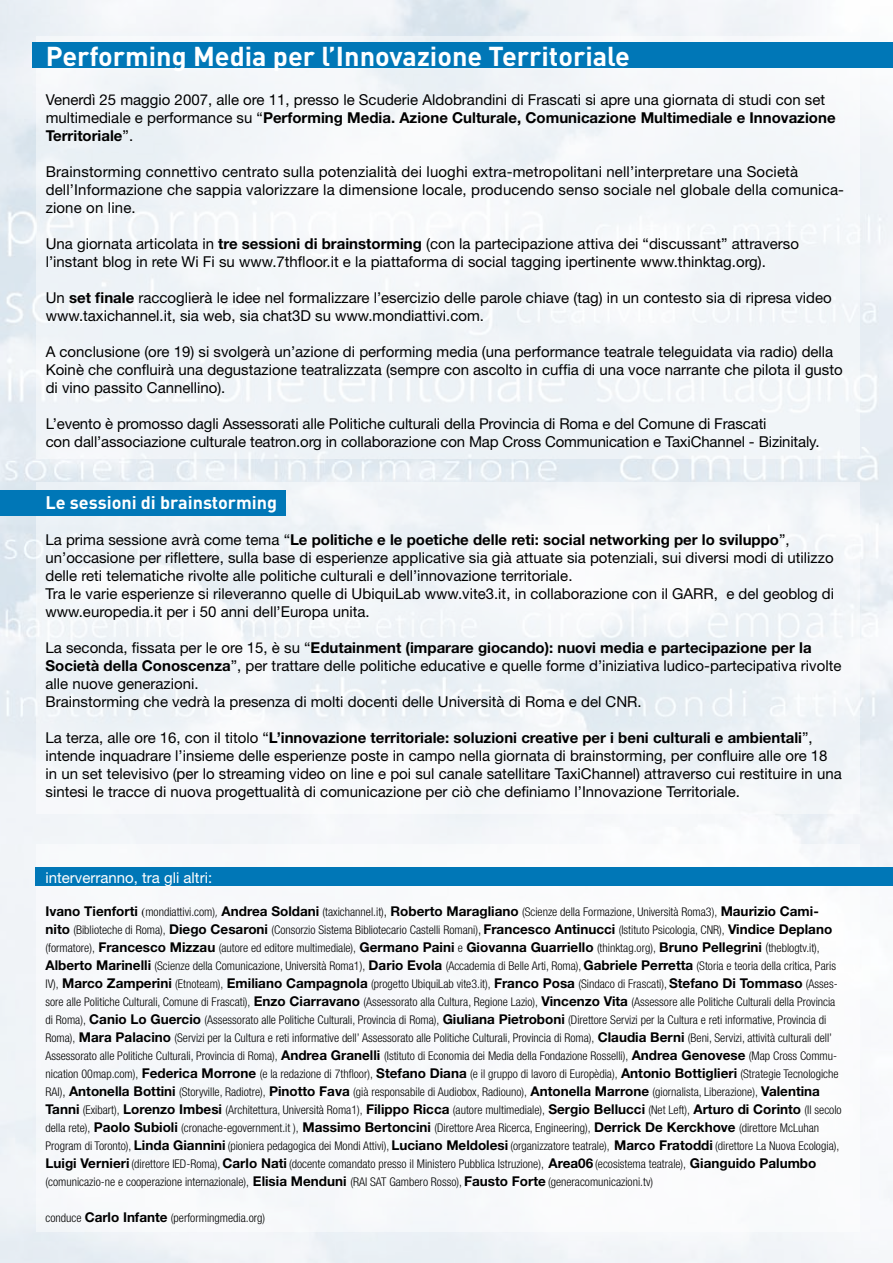
<style>
.page{position:relative;width:893px;height:1263px;background:#fff}
.page>*{position:absolute;margin:0;border:0;box-sizing:border-box;transform-origin:0 0}
.t1{font:700 27px "DIN";color:#fff}
.t2{font:700 18px "DIN";color:#fff}
.t3{font:15px/18px "Helvetica Neue";color:#000}
.t4{font:15px "Helvetica Neue";color:#fff}
.t5{font:300 condensed 12px/18px "Helvetica Neue";color:#000}
.s1{font-weight:700}
.s2{font-weight:700;font-stretch:normal;font-size:13.5px}
.s3{font-family:"Times";font-weight:400;font-stretch:normal}
.s4{font-family:"Myriad MM";font-weight:400;font-stretch:normal;font-size:13.5px}
.s5{font-size:13.5px}
</style>
<div class="page">
<img style="left:0;top:0;width:893px;height:1263px">
<div style="left:36px;top:36px;width:824px;height:422px;background:#f1f5f8"></div>
<div style="left:36px;top:482px;width:824px;height:332px;background:#f1f5f8"></div>
<div style="left:36px;top:844px;width:824px;height:388px;background:#f8fafb"></div>
<div style="left:32px;top:43px;width:861px;height:25px;background:#0077b7"></div>
<div style="left:0;top:490px;width:286px;height:26px;background:#0077b7"></div>
<div style="left:36px;top:867px;width:857px;height:19px;background:#0077b7"></div>
<h1 class="t1" style="left:46px;top:38px;width:586px">Performing Media per l’Innovazione Territoriale</h1>
<p class="t3" style="left:46px;top:91px;width:791px">Venerdì 25 maggio 2007, alle ore 11, presso le Scuderie Aldobrandini di Frascati si apre una giornata di studi con set multimediale e performance su “<span class="s1">Performing Media. Azione Culturale, Comunicazione Multimediale e Innovazione<br>Territoriale</span>”.</p>
<p class="t3" style="left:46px;top:163px;width:800px">Brainstorming connettivo centrato sulla potenzialità dei luoghi extra-metropolitani nell’interpretare una Società dell’Informazione che sappia valorizzare la dimensione locale, producendo senso sociale nel globale della comunica&shy;zione on line.</p>
<p class="t3" style="left:46px;top:235px;width:755px">Una giornata articolata in <span class="s1">tre sessioni di brainstorming</span> (con la partecipazione attiva dei “discussant” attraverso l’instant blog in rete Wi Fi su www.7thfloor.it e la piattaforma di social tagging ipertinente www.thinktag.org).</p>
<p class="t3" style="left:46px;top:289px;width:788px">Un <span class="s1">set finale</span> raccoglierà le idee nel formalizzare l’esercizio delle parole chiave (tag) in un contesto sia di ripresa video www.taxichannel.it, sia web, sia chat3D su www.mondiattivi.com.</p>
<p class="t3" style="left:46px;top:343px;width:798px">A conclusione (ore 19) si svolgerà un’azione di performing media (una performance teatrale teleguidata via radio) della<br>Koinè che confluirà una degustazione teatralizzata (sempre con ascolto in cuffia di una voce narrante che pilota il gusto di vino passito Cannellino).</p>
<p class="t3" style="left:46px;top:415px;width:775px">L’evento è promosso dagli Assessorati alle Politiche culturali della Provincia di Roma e del Comune di Frascati<br>con dall’associazione culturale teatron.org in collaborazione con Map Cross Communication e TaxiChannel - Bizinitaly.</p>
<p class="t2" style="left:46px;top:490px;width:233px">Le sessioni di brainstorming</p>
<p class="t3" style="left:46px;top:530px;width:790px">La prima sessione avrà come tema “<span class="s1">Le politiche e le poetiche delle reti: social networking per lo sviluppo</span>”, un’occasione per riflettere, sulla base di esperienze applicative sia già attuate sia potenziali, sui diversi modi di utilizzo delle reti telematiche rivolte alle politiche culturali e dell’innovazione territoriale.<br>Tra le varie esperienze si rileveranno quelle di UbiquiLab www.vite3.it, in collaborazione con il GARR, e del geoblog di www.europedia.it per i 50 anni dell’Europa unita.</p>
<p class="t3" style="left:46px;top:638px;width:797px">La seconda, fissata per le ore 15, è su “<span class="s1">Edutainment (imparare giocando): nuovi media e partecipazione per la Società della Conoscenza</span>”, per trattare delle politiche educative e quelle forme d’iniziativa ludico-partecipativa rivolte alle nuove generazioni.<br>Brainstorming che vedrà la presenza di molti docenti delle Università di Roma e del CNR.</p>
<p class="t3" style="left:46px;top:728px;width:798px">La terza, alle ore 16, con il titolo “<span class="s1">L’innovazione territoriale: soluzioni creative per i beni culturali e ambientali</span>”, intende inquadrare l’insieme delle esperienze poste in campo nella giornata di brainstorming, per confluire alle ore 18 in un set televisivo (per lo streaming video on line e poi sul canale satellitare TaxiChannel) attraverso cui restituire in una sintesi le tracce di nuova progettualità di comunicazione per ciò che definiamo l’Innovazione Territoriale.</p>
<p class="t4" style="left:46px;top:869px;width:168px">interverranno, tra gli altri:</p>
<p class="t5" style="left:46px;top:903px;width:798px"><span class="s2">Ivano Tienforti</span> <span class="s3">(</span>mondiattivi.com)<span class="s4">,</span> <span class="s2">Andrea Soldani</span> (taxichannel.it)<span class="s5">,</span> <span class="s2">Roberto Maragliano</span> (Scienze della Formazione, Università Roma3), <span class="s2">Maurizio Cami&shy;nito</span> (Biblioteche di Roma), <span class="s2">Diego Cesaroni</span> (Consorzio Sistema Bibliotecario Castelli Romani)<span class="s5">,</span> <span class="s2">Francesco Antinucci</span> (Istituto Psicologia, CNR), <span class="s2">Vindice Deplano </span>(formatore), <span class="s2">Francesco Mizzau</span> (autore ed editore multimediale), <span class="s2">Germano Paini</span> e <span class="s2">Giovanna Guarriello</span> (thinktag.org), <span class="s2">Bruno Pellegrini</span> <span class="s5">(</span>theblogtv.it), <span class="s2">Alberto Marinelli</span> (Scienze della Comunicazione, Università Roma1), <span class="s2">Dario Evola</span> (Accademia di Belle Arti, Roma), <span class="s2">Gabriele Perretta</span> (Storia e teoria della critica, Paris IV), <span class="s2">Marco Zamperini</span> (Etnoteam), <span class="s2">Emiliano Campagnola</span> (progetto UbiquiLab vite3.it), <span class="s2">Franco Posa</span> (Sindaco di Frascati), <span class="s2">Stefano Di Tommaso</span> (Asses&shy;sore alle Politiche Culturali, Comune di Frascati), <span class="s2">Enzo Ciarravano</span> (Assessorato alla Cultura, Regione Lazio), <span class="s2">Vincenzo Vita</span> (Assessore alle Politiche Culturali della Provincia di Roma), <span class="s2">Canio Lo Guercio</span> (Assessorato alle Politiche Culturali, Provincia di Roma), <span class="s2">Giuliana Pietroboni</span> (Direttore Servizi per la Cultura e reti informative, Provincia di Roma), <span class="s2">Mara Palacino</span> (Servizi per la Cultura e reti informative dell’ Assessorato alle Politiche Culturali, Provincia di Roma), <span class="s2">Claudia Berni</span> (Beni, Servizi, attività culturali dell’ Assessorato alle Politiche Culturali, Provincia di Roma), <span class="s2">Andrea Granelli</span> (Istituto di Economia dei Media della Fondazione Rosselli), <span class="s2">Andrea Genovese</span> (Map Cross Commu&shy;nication 00map.com), <span class="s2">Federica Morrone</span> (e la redazione di 7thfloor), <span class="s2">Stefano Diana</span> (e il gruppo di lavoro di Europèdia), <span class="s2">Antonio Bottiglieri</span> (Strategie Tecnologiche RAI)<span class="s5">,</span> <span class="s2">Antonella Bottini</span> (Storyville, Radiotre), <span class="s2">Pinotto Fava</span> (già responsabile di Audiobox, Radiouno), <span class="s2">Antonella Marrone</span> (giornalista, Liberazione), <span class="s2">Valentina Tanni</span> (Exibart), <span class="s2">Lorenzo Imbesi</span> (Architettura, Università Roma1), <span class="s2">Filippo Ricca</span> (autore multimediale), <span class="s2">Sergio Bellucci</span> (Net Left), <span class="s2">Arturo di Corinto</span> (Il secolo della rete), <span class="s2">Paolo Subioli</span> (cronache-egovernment.it ), <span class="s2">Massimo Bertoncini</span> (Direttore Area Ricerca, Engineering), <span class="s2">Derrick De Kerckhove</span> (direttore McLuhan Program di Toronto), <span class="s2">Linda Giannini</span> (pioniera pedagogica dei Mondi Attivi), <span class="s2">Luciano Meldolesi</span> (organizzatore teatrale), <span class="s2">Marco Fratoddi</span> (direttore La Nuova Ecologia), <span class="s2">Luigi Vernieri</span> (direttore IED-Roma), <span class="s2">Carlo Nati</span> (docente comandato presso il Ministero Pubblica Istruzione), <span class="s2">Area06</span> (ecosistema teatrale), <span class="s2">Gianguido Palumbo </span>(comunicazio-ne e cooperazione internazionale), <span class="s2">Elisia Menduni</span> (RAI SAT Gambero Rosso), <span class="s2">Fausto Forte</span> (generacomunicazioni.tv)</p>
<p class="t5" style="left:46px;top:1209px;width:221px">conduce <span class="s2">Carlo Infante</span> (performingmedia.org)</p>
</div>
